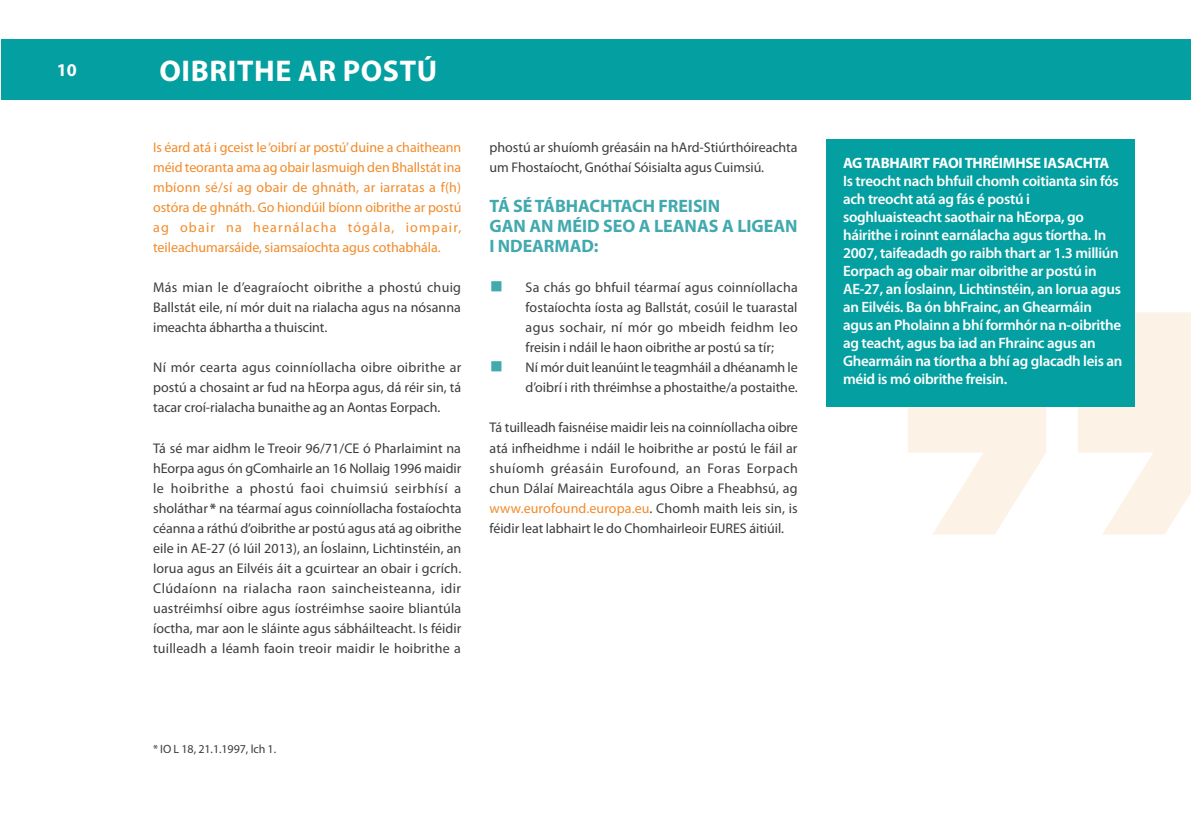
<style>
.page{position:relative;width:1191px;height:840px;background:#fff}
.page>*{position:absolute;margin:0;border:0;box-sizing:border-box;transform-origin:0 0}
.Page_Heading{font:700 30px "Myriad Pro";letter-spacing:.02em;color:#fff}
.Subheadings{font:700 18px/20px "Myriad Pro";letter-spacing:-.005em;color:#42a9ae}
.t1{font:700 18px "Myriad Pro";color:#fff}
.Quote_Box{font:600 15px/18px "Myriad Pro";letter-spacing:-.02em;color:#fff}
.Quote_Box-2{font:700 15px "Myriad Pro";letter-spacing:-.02em;color:#fff}
.Page_Body_Text{font:14px/20px "Myriad Pro";letter-spacing:-.005em;color:#3c3c3b;text-align:justify}
.Page_Body_Text-2{font:14px/20px "Myriad Pro";letter-spacing:-.005em;color:#f28b2a;text-align:justify}
.t2{font:12px "Myriad Pro";letter-spacing:-.005em;color:#3c3c3b}
.s1{font-weight:700}
.s2{font-family:"EC Square Sans Pro";font-size:16px;color:#42a9ae}
.s3{color:#f28b2a}
</style>
<div class="page">
<div style="left:2px;top:39px;width:1189px;height:61px;background:#049fa0"></div>
<svg style="left:908px;top:406px;width:138px;height:128px"></svg>
<svg style="left:1077px;top:312px;width:114px;height:222px"></svg>
<div style="left:826px;top:139px;width:308px;height:267px;background:#049fa0"></div>
<p class="t1" style="left:57px;top:58px;width:21px">10</p>
<h1 class="Page_Heading" style="left:159px;top:51px;width:279px">OIBRITHE AR POSTÚ</h1>
<p class="Page_Body_Text-2" style="left:153px;top:137px;width:310px">Is éard atá i gceist le ‘oibrí ar postú’ duine a chaitheann méid teoranta ama ag obair lasmuigh den Bhallstát ina mbíonn sé/sí ag obair de ghnáth, ar iarratas a f(h) ostóra de ghnáth. Go hiondúil bíonn oibrithe ar postú ag obair na hearnálacha tógála, iompair, teileachumarsáide, siamsaíochta agus cothabhála.</p>
<p class="Page_Body_Text" style="left:153px;top:277px;width:309px">Más mian le d’eagraíocht oibrithe a phostú chuig Ballstát eile, ní mór duit na rialacha agus na nósanna imeachta ábhartha a thuiscint.</p>
<p class="Page_Body_Text" style="left:153px;top:357px;width:310px">Ní mór cearta agus coinníollacha oibre oibrithe ar postú a chosaint ar fud na hEorpa agus, dá réir sin, tá tacar croí-rialacha bunaithe ag an Aontas Eorpach.</p>
<p class="Page_Body_Text" style="left:153px;top:437px;width:310px">Tá sé mar aidhm le Treoir 96/71/CE ó Pharlaimint na hEorpa agus ón gComhairle an 16 Nollaig 1996 maidir le hoibrithe a phostú faoi chuimsiú seirbhísí a sholáthar <span class="s1">*</span> na téarmaí agus coinníollacha fostaíochta céanna a ráthú d’oibrithe ar postú agus atá ag oibrithe eile in AE-27 (ó Iúil 2013), an Íoslainn, Lichtinstéin, an Iorua agus an Eilvéis áit a gcuirtear an obair i gcrích.<br>Clúdaíonn na rialacha raon saincheisteanna, idir uastréimhsí oibre agus íostréimhse saoire bliantúla íoctha, mar aon le sláinte agus sábháilteacht. Is féidir tuilleadh a léamh faoin treoir maidir le hoibrithe a</p>
<p class="Page_Body_Text" style="left:489px;top:137px;width:309px">phostú ar shuíomh gréasáin na hArd-Stiúrthóireachta um Fhostaíocht, Gnóthaí Sóisialta agus Cuimsiú.</p>
<h2 class="Subheadings" style="left:489px;top:195px;width:232px">TÁ SÉ TÁBHACHTACH FREISIN</h2>
<h2 class="Subheadings" style="left:489px;top:215px;width:309px">GAN AN MÉID SEO A LEANAS A LIGEAN<br>I NDEARMAD:</h2>
<p class="Page_Body_Text" style="left:525px;top:277px;width:274px;text-indent:-36px"><span class="s2">■</span> Sa chás go bhfuil téarmaí agus coinníollacha fostaíochta íosta ag Ballstát, cosúil le tuarastal agus sochair, ní mór go mbeidh feidhm leo freisin i ndáil le haon oibrithe ar postú sa tír;</p>
<p class="Page_Body_Text" style="left:489px;top:357px;width:310px;text-align:right"><span class="s2">■</span> Ní mór duit leanúint le teagmháil a dhéanamh le d’oibrí i rith thréimhse a phostaithe/a postaithe.</p>
<p class="Page_Body_Text" style="left:489px;top:417px;width:310px">Tá tuilleadh faisnéise maidir leis na coinníollacha oibre atá infheidhme i ndáil le hoibrithe ar postú le fáil ar shuíomh gréasáin Eurofound, an Foras Eorpach chun Dálaí Maireachtála agus Oibre a Fheabhsú, ag <span class="s3">www.eurofound.europa.eu</span>. Chomh maith leis sin, is féidir leat labhairt le do Chomhairleoir EURES áitiúil.</p>
<p class="t2" style="left:153px;top:741px;width:125px">* IO L 18, 21.1.1997, lch 1.</p>
<p class="Quote_Box-2" style="left:843px;top:153px;width:268px">AG TABHAIRT FAOI THRÉIMHSE IASACHTA</p>
<p class="Quote_Box" style="left:843px;top:171px;width:281px">Is treocht nach bhfuil chomh coitianta sin fós ach treocht atá ag fás é postú i soghluaisteacht saothair na hEorpa, go háirithe i roinnt earnálacha agus tíortha. In 2007, taifeadadh go raibh thart ar 1.3 milliún Eorpach ag obair mar oibrithe ar postú in AE-27, an Íoslainn, Lichtinstéin, an Iorua agus an Eilvéis. Ba ón bhFrainc, an Ghearmáin agus an Pholainn a bhí formhór na n-oibrithe ag teacht, agus ba iad an Fhrainc agus an Ghearmáin na tíortha a bhí ag glacadh leis an méid is mó oibrithe freisin.</p>
</div>
